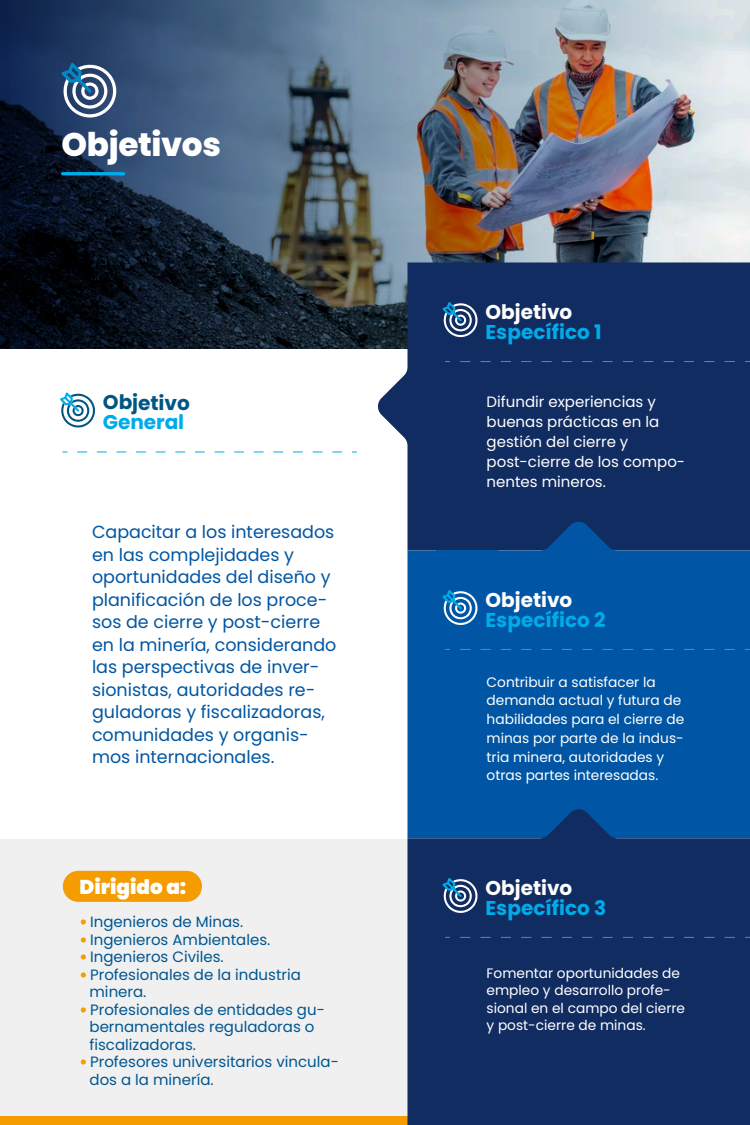
<style>
.page{position:relative;width:750px;height:1125px;background:#fff}
.page>*{position:absolute;margin:0;border:0;box-sizing:border-box;transform-origin:0 0}
.t1{font:800 32.62px "Poppins";letter-spacing:-.01em;color:#fff}
.t2{font:700 20px "Poppins";color:#00abe7}
.t3{font:700 20px "Poppins";color:#fff}
.t4{font:900 20px "Poppins";color:#fff}
.t5{font:700 20px "Poppins";color:#005683}
.t6{font:17.5px/22.5px "Poppins";color:#0056a3}
.t7{font:15px/17.5px "Poppins";color:#005691}
.t8{font:15px/20px "Poppins";color:#fff}
.t9{font:13.75px/18.8px "Poppins";color:#fff}
.s1{font-weight:900;color:#f39b00}
</style>
<div class="page">
<img style="left:0;top:0;width:750px;height:349px">
<div style="left:0;top:839px;width:417px;height:286px;background:#f0f0f0"></div>
<div style="left:0;top:1116px;width:416px;height:9px;background:#f49c00"></div>
<hr style="left:63px;top:172px;width:61px;height:3px;background:#00ace9">
<svg style="left:61px;top:63px;width:55px;height:55px"></svg>
<svg style="left:60px;top:392px;width:35px;height:35px"></svg>
<svg style="left:77px;top:452px;width:280px;height:1px"></svg>
<svg style="left:377px;top:262px;width:373px;height:288px;fill:#112c61"></svg>
<svg style="left:408px;top:521px;width:342px;height:287px;fill:#0056a4"></svg>
<svg style="left:408px;top:808px;width:342px;height:317px;fill:#112c61"></svg>
<svg style="left:442px;top:302px;width:36px;height:35px"></svg>
<svg style="left:460px;top:361px;width:290px;height:1px"></svg>
<svg style="left:442px;top:590px;width:36px;height:35px"></svg>
<svg style="left:460px;top:649px;width:290px;height:1px"></svg>
<svg style="left:442px;top:878px;width:36px;height:35px"></svg>
<svg style="left:460px;top:937px;width:290px;height:1px"></svg>
<div style="left:63px;top:871px;width:139px;height:31px;background:#f49c00;border-radius:16px"></div>
<h1 class="t1" style="left:62px;top:126px;width:161px">Objetivos</h1>
<p class="t5" style="left:103px;top:390px;width:88px;rotate:1deg">Objetivo</p>
<p class="t2" style="left:103px;top:410px;width:83px;rotate:1deg">General</p>
<p class="t6" style="left:92px;top:521px;width:246px">Capacitar a los interesados en las complejidades y oportunidades del diseño y planificación de los proce&shy;sos de cierre y post-cierre en la minería, considerando las perspectivas de inver&shy;sionistas, autoridades re&shy;guladoras y fiscalizadoras, comunidades y organis&shy;mos internacionales.</p>
<p class="t4" style="left:80px;top:875px;width:108px">Dirigido a:</p>
<p class="t7" style="left:80px;top:913px;width:165px"><span class="s1">•</span> Ingenieros de Minas.</p>
<p class="t7" style="left:80px;top:931px;width:192px"><span class="s1">•</span> Ingenieros Ambientales.</p>
<p class="t7" style="left:80px;top:948px;width:146px"><span class="s1">•</span> Ingenieros Civiles.</p>
<p class="t7" style="left:90px;top:966px;width:213px;text-indent:-10px"><span class="s1">•</span> Profesionales de la industria minera.</p>
<p class="t7" style="left:90px;top:1001px;width:237px;text-indent:-10px"><span class="s1">•</span> Profesionales de entidades gu&shy;bernamentales reguladoras o fiscalizadoras.</p>
<p class="t7" style="left:90px;top:1053px;width:251px;text-indent:-10px"><span class="s1">•</span> Profesores universitarios vincula&shy;dos a la minería.</p>
<p class="t3" style="left:486px;top:301px;width:88px">Objetivo</p>
<p class="t2" style="left:486px;top:320px;width:118px">Específico 1</p>
<p class="t8" style="left:487px;top:392px;width:200px">Difundir experiencias y buenas prácticas en la gestión del cierre y post-cierre de los compo&shy;nentes mineros.</p>
<p class="t3" style="left:486px;top:588px;width:88px">Objetivo</p>
<p class="t2" style="left:486px;top:608px;width:121px">Específico 2</p>
<p class="t9" style="left:487px;top:673px;width:199px">Contribuir a satisfacer la demanda actual y futura de habilidades para el cierre de minas por parte de la indus&shy;tria minera, autoridades y otras partes interesadas.</p>
<p class="t3" style="left:486px;top:876px;width:88px">Objetivo</p>
<p class="t2" style="left:486px;top:896px;width:122px">Específico 3</p>
<p class="t9" style="left:487px;top:964px;width:200px;line-height:17.5px">Fomentar oportunidades de empleo y desarrollo profe&shy;sional en el campo del cierre y post-cierre de minas.</p>
</div>
